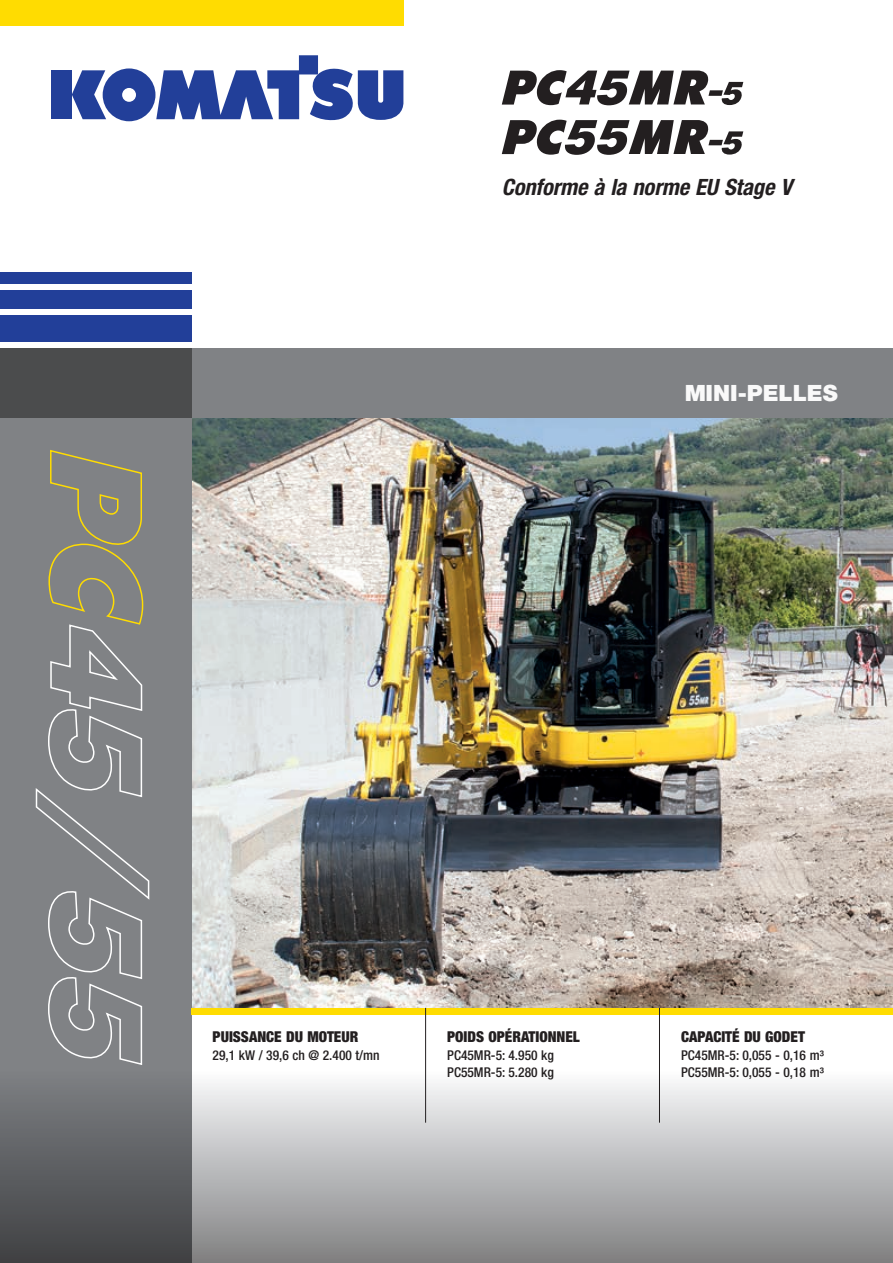
<style>
.page{position:relative;width:893px;height:1263px;background:#fff}
.page>*{position:absolute;margin:0;border:0;box-sizing:border-box;transform-origin:0 0}
.t1{font:italic 700 condensed 22.5px "Helvetica Neue LT Pro";letter-spacing:-.005em;color:#231f20}
.t2{font:900 22.5px "Helvetica Neue LT Pro";color:#fff}
.t3{font:900 condensed 15px "Helvetica Neue LT Pro";color:#231f20}
.t4{font:500 condensed 13.5px/16.5px "Helvetica Neue LT Pro";color:#231f20}
</style>
<div class="page">
<img style="left:192px;top:418px;width:701px;height:590px">
<div style="left:0;top:349px;width:192px;height:914px;background:#808285"></div>
<div style="left:0;top:316px;width:192px;height:26px;background:#223f99"></div>
<div style="left:0;top:290px;width:192px;height:19px;background:#223f99"></div>
<div style="left:0;top:272px;width:192px;height:12px;background:#223f99"></div>
<div style="left:0;top:0;width:404px;height:26px;background:#ffdc01"></div>
<div style="left:51px;top:70px;width:21px;height:49px;background:#223f99"></div>
<svg style="left:72px;top:55px;width:331px;height:66px"></svg>
<div style="left:191px;top:1008px;width:702px;height:6px;background:#ffdc01"></div>
<div style="left:0;top:349px;width:893px;height:69px;background:#808285"></div>
<div style="left:0;top:349px;width:192px;height:69px;background:#4b4c4d"></div>
<svg style="left:0;top:1071px;width:893px;height:192px"></svg>
<hr style="left:425px;top:1008px;width:1px;height:115px;background:#231f20">
<hr style="left:659px;top:1008px;width:1px;height:115px;background:#231f20">
<svg style="left:502px;top:120px;width:241px;height:35px"></svg>
<svg style="left:502px;top:70px;width:241px;height:35px"></svg>
<svg style="left:35px;top:626px;width:115px;height:439px"></svg>
<svg style="left:48px;top:450px;width:96px;height:176px"></svg>
<h1 class="t1" style="left:502px;top:174px;width:292px">Conforme à la norme EU Stage V</h1>
<h1 class="t2" style="left:684px;top:379px;width:155px">MINI-PELLES</h1>
<p class="t3" style="left:213px;top:1028px;width:147px">PUISSANCE DU MOTEUR</p>
<p class="t4" style="left:213px;top:1047px;width:169px">29,1 kW / 39,6 ch @ 2.400 t/mn</p>
<p class="t3" style="left:447px;top:1028px;width:134px">POIDS OPÉRATIONNEL</p>
<p class="t4" style="left:447px;top:1047px;width:108px">PC45MR-5: 4.950 kg<br>PC55MR-5: 5.280 kg</p>
<p class="t3" style="left:681px;top:1028px;width:125px">CAPACITÉ DU GODET</p>
<p class="t4" style="left:681px;top:1047px;width:144px">PC45MR-5: 0,055 - 0,16 m³<br>PC55MR-5: 0,055 - 0,18 m³</p>
</div>
